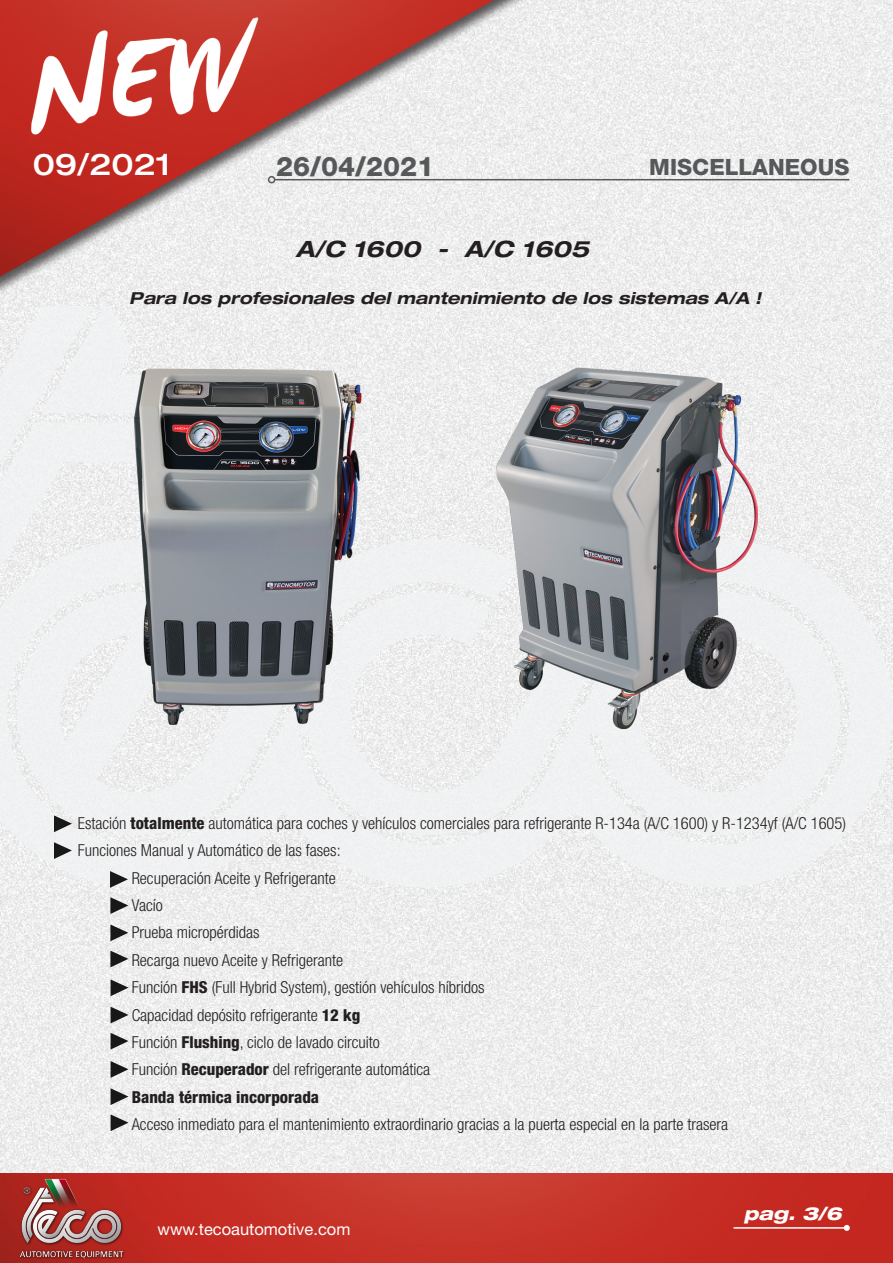
<style>
.page{position:relative;width:893px;height:1263px;background:#fff}
.page>*{position:absolute;margin:0;border:0;box-sizing:border-box;transform-origin:0 0}
.t1{font:500 expanded 30px "Helvetica Neue LT Std";color:#fff}
.t2{font:800 27px "Helvetica Neue LT Std";color:#57585a}
.t3{font:italic 700 expanded 22.5px "Helvetica Neue LT Std";color:#231f20}
.t4{font:800 22.5px "Helvetica Neue LT Std";color:#57585a}
.t5{font:italic 800 expanded 18px "Helvetica Neue LT Std";color:#fff}
.t6{font:300 condensed 16.5px "Helvetica Neue LT Std";color:#231f20}
.t7{font:italic 700 expanded 16.5px "Helvetica Neue LT Std";color:#231f20}
.t8{font:800 condensed 16.5px "Helvetica Neue LT Std";color:#231f20}
.t9{font:16.5px "Helvetica Neue LT Std";color:#fff}
.s1{font-weight:800}
</style>
<div class="page">
<img style="left:0;top:888px;width:893px;height:285px">
<img style="left:0;top:1173px;width:893px;height:90px">
<img style="left:18px;top:1176px;width:155px;height:83px">
<hr style="left:733px;top:1227px;width:114px;height:2px;background:#fff">
<svg style="left:844px;top:1225px;width:6px;height:6px"></svg>
<svg style="left:0;top:415px;width:893px;height:473px;fill:#f0f1f1"></svg>
<div style="left:0;top:0;width:893px;height:415px;background:#231f20;opacity:.75"></div>
<img style="left:0;top:0;width:494px;height:276px">
<img style="left:15px;top:13px;width:266px;height:141px">
<hr style="left:275px;top:179px;width:574px;height:1px;background:#57585a">
<div style="left:268px;top:176px;width:7px;height:7px;border:2px solid #57585a;border-radius:50%"></div>
<img style="left:118px;top:358px;width:258px;height:378px">
<img style="left:491px;top:358px;width:274px;height:376px">
<svg style="left:54px;top:815px;width:18px;height:17px"></svg>
<svg style="left:54px;top:842px;width:18px;height:17px"></svg>
<svg style="left:110px;top:871px;width:18px;height:17px"></svg>
<svg style="left:110px;top:897px;width:18px;height:17px"></svg>
<svg style="left:111px;top:979px;width:17px;height:17px"></svg>
<svg style="left:111px;top:1061px;width:17px;height:17px"></svg>
<svg style="left:110px;top:924px;width:18px;height:17px"></svg>
<svg style="left:111px;top:1007px;width:17px;height:16px"></svg>
<svg style="left:111px;top:1088px;width:17px;height:17px"></svg>
<svg style="left:110px;top:951px;width:18px;height:16px"></svg>
<svg style="left:111px;top:1033px;width:17px;height:16px"></svg>
<svg style="left:111px;top:1114px;width:17px;height:17px"></svg>
<h1 class="t1" style="left:33px;top:146px;width:140px">09/2021</h1>
<h2 class="t2" style="left:276px;top:150px;width:160px">26/04/2021</h2>
<h3 class="t4" style="left:649px;top:154px;width:16px">MISCE</h3>
<h3 class="t4" style="left:725px;top:154px;width:61px">LLANEOUS</h3>
<h3 class="t3" style="left:296px;top:235px;width:295px">A/C 1600 - A/C 1605</h3>
<p class="t7" style="left:129px;top:288px;width:634px">Para los profesionales del mantenimiento de los sistemas A/A !</p>
<p class="t6" style="left:78px;top:814px;width:770px">Estación <span class="s1">totalmente</span> automática para coches y vehículos comerciales para refrigerante R-134a (A/C 1600) y R-1234yf (A/C 1605)</p>
<p class="t6" style="left:78px;top:841px;width:264px">Funciones Manual y Automático de las fases:</p>
<p class="t6" style="left:132px;top:868px;width:205px">Recuperación Aceite y Refrigerante</p>
<p class="t6" style="left:132px;top:896px;width:33px">Vacío</p>
<p class="t6" style="left:132px;top:923px;width:129px">Prueba micropérdidas</p>
<p class="t6" style="left:132px;top:950px;width:213px">Recarga nuevo Aceite y Refrigerante</p>
<p class="t6" style="left:132px;top:978px;width:354px">Función <span class="s1">FHS</span> (Full Hybrid System), gestión vehículos híbridos</p>
<p class="t6" style="left:132px;top:1005px;width:230px">Capacidad depósito refrigerante <span class="s1">12 kg</span></p>
<p class="t6" style="left:132px;top:1033px;width:250px">Función <span class="s1">Flushing</span>, ciclo de lavado circuito</p>
<p class="t6" style="left:132px;top:1060px;width:300px">Función <span class="s1">Recuperador</span> del refrigerante automática</p>
<p class="t8" style="left:132px;top:1086px;width:189px">Banda térmica incorporada</p>
<p class="t6" style="left:132px;top:1115px;width:598px">Acceso inmediato para el mantenimiento extraordinario gracias a la puerta especial en la parte trasera</p>
<p class="t9" style="left:158px;top:1219px;width:194px">www.tecoautomotive.com</p>
<p class="t5" style="left:744px;top:1202px;width:100px">pag. 3/6</p>
</div>
